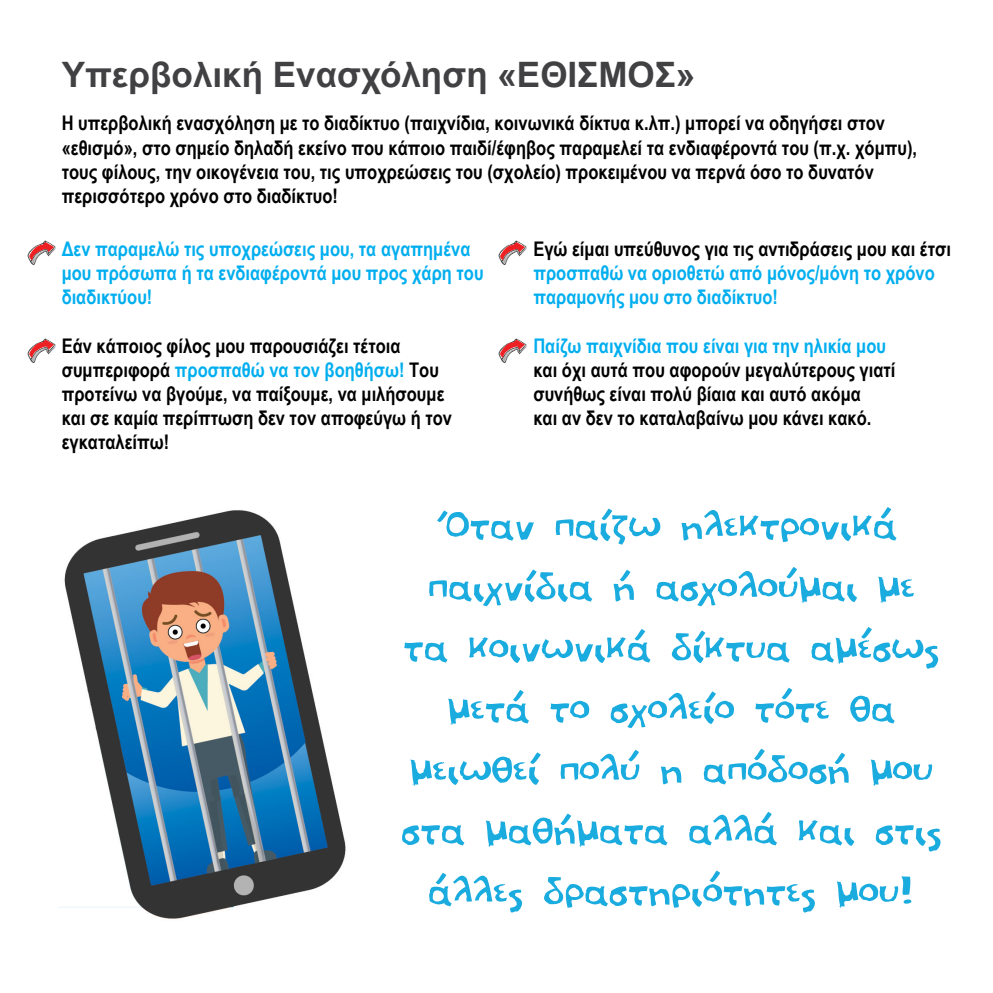
<style>
.page{position:relative;width:993px;height:993px;background:#fff}
.page>*{position:absolute;margin:0;border:0;box-sizing:border-box;transform-origin:0 0}
.t1{font:50.75px/60.9px "PF Amateur Flat Cool";color:#1aabdf;text-align:center}
.t2{font:700 35px "Arial";color:#414042}
.t3{font:700 20.12px/24.2px "Arial Narrow";color:#000}
.t4{font:700 20.12px/24.2px "Arial Narrow";color:#00aeef}
.s1{color:#00aeef}
</style>
<div class="page">
<img style="left:58px;top:510px;width:288px;height:409px">
<img style="left:27px;top:240px;width:29px;height:25px">
<svg style="left:28px;top:242px;width:26px;height:19px"></svg>
<img style="left:27px;top:338px;width:29px;height:25px">
<svg style="left:28px;top:339px;width:26px;height:20px"></svg>
<img style="left:498px;top:240px;width:29px;height:25px">
<svg style="left:499px;top:242px;width:25px;height:19px"></svg>
<img style="left:498px;top:338px;width:29px;height:25px">
<svg style="left:499px;top:339px;width:25px;height:20px"></svg>
<h2 class="t2" style="left:62px;top:49px;width:635px">Υπερβολική Ενασχόληση «ΕΘΙΣΜΟΣ»</h2>
<p class="t3" style="left:62px;top:110px;width:856px">Η υπερβολική ενασχόληση με το διαδίκτυο (παιχνίδια, κοινωνικά δίκτυα κ.λπ.) μπορεί να οδηγήσει στον «εθισμό», στο σημείο δηλαδή εκείνο που κάποιο παιδί/έφηβος παραμελεί τα ενδιαφέροντά του (π.χ. χόμπυ), τους φίλους, την οικογένεια του, τις υποχρεώσεις του (σχολείο) προκειμένου να περνά όσο το δυνατόν περισσότερο χρόνο στο διαδίκτυο!</p>
<p class="t4" style="left:62px;top:236px;width:423px">Δεν παραμελώ τις υποχρεώσεις μου, τα αγαπημένα μου πρόσωπα ή τα ενδιαφέροντά μου προς χάρη του διαδικτύου!</p>
<p class="t3" style="left:62px;top:332px;width:392px">Εάν κάποιος φίλος μου παρουσιάζει τέτοια συμπεριφορά <span class="s1">προσπαθώ να τον βοηθήσω!</span> Του προτείνω να βγούμε, να παίξουμε, να μιλήσουμε και σε καμία περίπτωση δεν τον αποφεύγω ή τον εγκαταλείπω!</p>
<p class="t3" style="left:533px;top:236px;width:419px">Εγώ είμαι υπεύθυνος για τις αντιδράσεις μου και έτσι</p>
<p class="t4" style="left:533px;top:260px;width:403px">προσπαθώ να οριοθετώ από μόνος/μόνη το χρόνο παραμονής μου στο διαδίκτυο!</p>
<p class="t4" style="left:533px;top:332px;width:354px">Παίζω παιχνίδια που είναι για την ηλικία μου</p>
<p class="t3" style="left:533px;top:356px;width:363px">και όχι αυτά που αφορούν μεγαλύτερους γιατί συνήθως είναι πολύ βίαια και αυτό ακόμα<br>και αν δεν το καταλαβαίνω μου κάνει κακό.</p>
<h1 class="t1" style="left:401px;top:495px;width:542px">Όταν παίζω ηλεκτρονικά παιχνίδια ή ασχολούμαι με τα κοινωνικά δίκτυα αμέσως μετά το σχολείο τότε θα μειωθεί πολύ η απόδοσή μου στα μαθήματα αλλά και στις άλλες δραστηριότητες μου!</h1>
</div>
